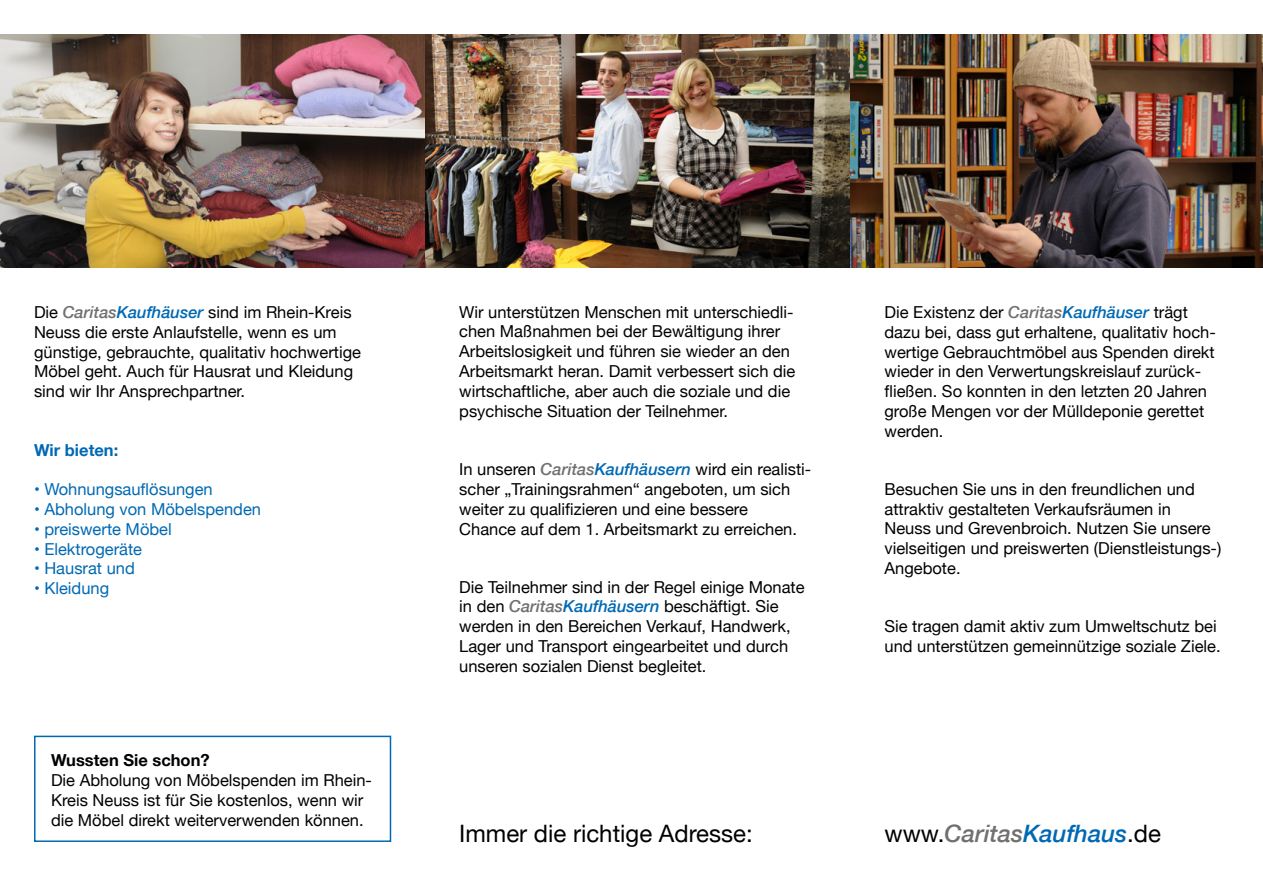
<style>
.page{position:relative;width:1263px;height:893px;background:#fff}
.page>*{position:absolute;margin:0;border:0;box-sizing:border-box;transform-origin:0 0}
.t1{font:24px "Helvetica Neue";color:#000}
.t2{font:italic 500 24px "Helvetica Neue";color:#0069b4}
.t3{font:16.5px/19.8px "Helvetica Neue";color:#000}
.t4{font:16.5px "Helvetica Neue";color:#0069b4}
.t5{font:700 16.5px "Helvetica Neue";color:#000}
.t6{font:700 16.5px "Helvetica Neue";color:#0069b4}
.s1{font-weight:500;font-style:italic;color:#71706f}
.s2{font-weight:500;font-style:italic;color:#0069b4}
.s3{font-weight:400;font-style:normal;color:#000}
.s4{color:#71706f}
</style>
<div class="page">
<img style="left:0;top:34px;width:1263px;height:234px">
<div style="left:34px;top:736px;width:357px;height:106px;border:2px solid #0069b4"></div>
<p class="t3" style="left:34px;top:303px;width:328px">Die <span class="s1">Caritas</span><span class="s2">Kaufhäuser</span> sind im Rhein-Kreis Neuss die erste Anlaufstelle, wenn es um günstige, gebrauchte, qualitativ hochwertige Möbel geht. Auch für Hausrat und Kleidung sind wir Ihr Ansprechpartner.</p>
<p class="t6" style="left:34px;top:437px;width:86px">Wir bieten:</p>
<p class="t4" style="left:34px;top:477px;width:180px">• Wohnungsauflösungen</p>
<p class="t4" style="left:34px;top:497px;width:229px">• Abholung von Möbelspenden</p>
<p class="t4" style="left:34px;top:517px;width:139px">• preiswerte Möbel</p>
<p class="t4" style="left:34px;top:537px;width:110px">• Elektrogeräte</p>
<p class="t4" style="left:34px;top:557px;width:102px">• Hausrat und</p>
<p class="t4" style="left:34px;top:576px;width:77px">• Kleidung</p>
<p class="t5" style="left:51px;top:747px;width:160px">Wussten Sie schon?</p>
<p class="t3" style="left:51px;top:771px;width:319px">Die Abholung von Möbelspenden im Rhein--<br>Kreis Neuss ist für Sie kostenlos, wenn wir die Möbel direkt weiterverwenden können.</p>
<p class="t3" style="left:459px;top:303px;width:338px">Wir unterstützen Menschen mit unterschiedli&shy;chen Maßnahmen bei der Bewältigung ihrer Arbeitslosigkeit und führen sie wieder an den Arbeitsmarkt heran. Damit verbessert sich die wirtschaftliche, aber auch die soziale und die psychische Situation der Teilnehmer.</p>
<p class="t3" style="left:459px;top:460px;width:354px">In unseren <span class="s1">Caritas</span><span class="s2">Kaufhäusern</span> wird ein realisti&shy;scher „Trainingsrahmen“ angeboten, um sich weiter zu qualifizieren und eine bessere<br>Chance auf dem 1. Arbeitsmarkt zu erreichen.</p>
<p class="t3" style="left:459px;top:578px;width:347px">Die Teilnehmer sind in der Regel einige Monate in den <span class="s1">Caritas</span><span class="s2">Kaufhäusern</span> beschäftigt. Sie werden in den Bereichen Verkauf, Handwerk, Lager und Transport eingearbeitet und durch unseren sozialen Dienst begleitet.</p>
<p class="t3" style="left:884px;top:303px;width:333px">Die Existenz der <span class="s1">Caritas</span><span class="s2">Kaufhäuser</span> trägt dazu bei, dass gut erhaltene, qualitativ hoch&shy;wertige Gebrauchtmöbel aus Spenden direkt wieder in den Verwertungskreislauf zurück&shy;fließen. So konnten in den letzten 20 Jahren große Mengen vor der Mülldeponie gerettet werden.</p>
<p class="t3" style="left:884px;top:480px;width:338px">Besuchen Sie uns in den freundlichen und attraktiv gestalteten Verkaufsräumen in Neuss und Grevenbroich. Nutzen Sie unsere vielseitigen und preiswerten (Dienstleistungs-)<br>Angebote.</p>
<p class="t3" style="left:884px;top:617px;width:338px">Sie tragen damit aktiv zum Umweltschutz bei und unterstützen gemeinnützige soziale Ziele.</p>
<h1 class="t1" style="left:459px;top:816px;width:295px">Immer die richtige Adresse:</h1>
<h1 class="t2" style="left:884px;top:813px;width:278px"><span class="s3">www.</span><span class="s4">Caritas</span>Kaufhaus<span class="s3">.de</span></h1>
</div>
